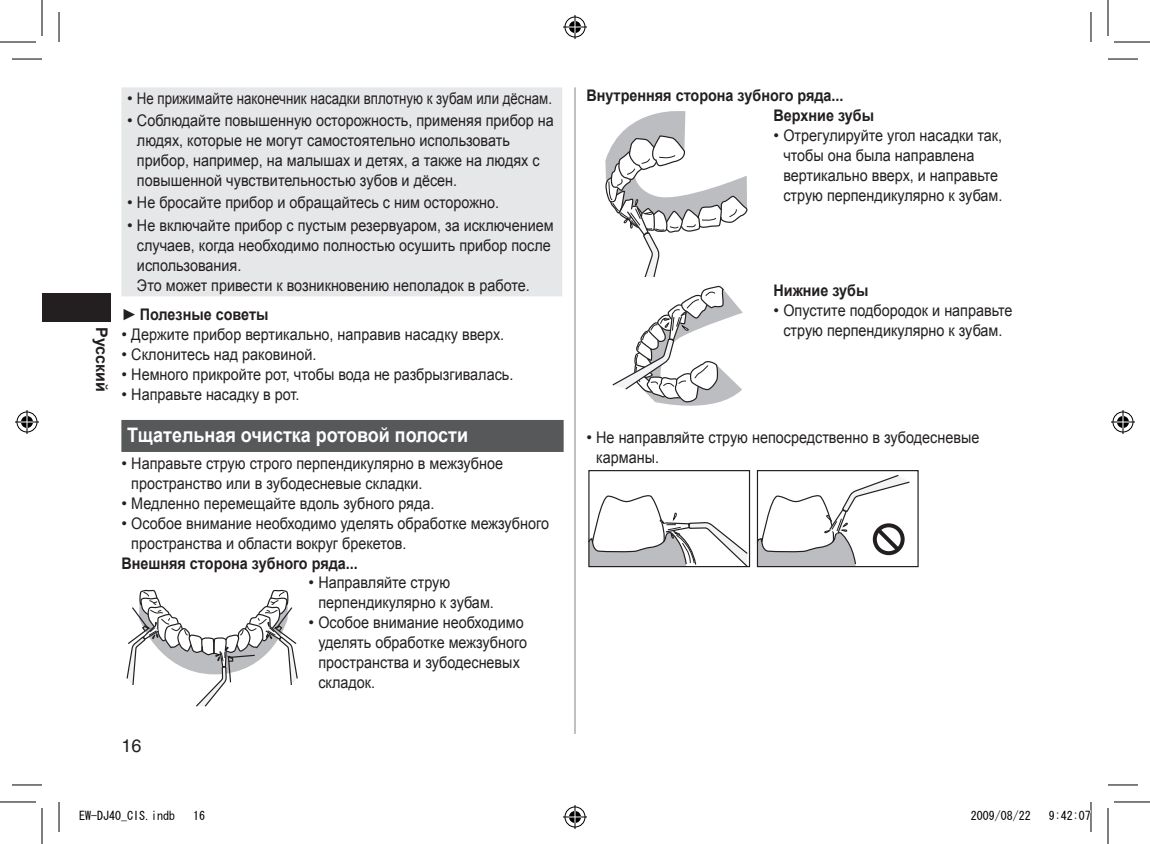
<style>
.page{position:relative;width:1150px;height:844px;background:#fff}
.page>*{position:absolute;margin:0;border:0;box-sizing:border-box;transform-origin:0 0}
.t1{font:700 20px "Arial";color:#fff;scale:.9 1}
.t2{font:18px "Helvetica";color:#231f20}
.t3{font:16px/20px "Arial";color:#231f20}
.t4{font:700 16px/19.4px "Arial";color:#231f20;scale:.9 1}
.t5{font:700 16px "Arial";color:#231f20}
.t6{font:12px "MS Gothic";color:#000}
.s1{font-weight:400}
</style>
<div class="page">
<div style="left:42px;top:293px;width:68px;height:28px;background:#231f20"></div>
<hr style="left:574px;top:87px;width:1px;height:647px;background:#808285">
<svg style="left:605px;top:111px;width:143px;height:166px"></svg>
<svg style="left:612px;top:286px;width:131px;height:120px"></svg>
<svg style="left:588px;top:495px;width:161px;height:73px"></svg>
<div style="left:588px;top:470px;width:162px;height:97px;border:1px solid #231f20"></div>
<div style="left:757px;top:470px;width:162px;height:97px;border:1px solid #231f20"></div>
<svg style="left:756px;top:474px;width:155px;height:92px"></svg>
<div style="left:121px;top:420px;width:443px;height:32px;background:#57585a"></div>
<div style="left:121px;top:87px;width:441px;height:209px;background:#e6e7e9"></div>
<svg style="left:126px;top:589px;width:172px;height:118px"></svg>
<hr style="left:12px;top:59px;width:30px;height:1px;background:#000">
<hr style="left:1108px;top:59px;width:30px;height:1px;background:#000">
<hr style="left:12px;top:784px;width:30px;height:1px;background:#000">
<hr style="left:1108px;top:784px;width:30px;height:1px;background:#000">
<hr style="left:59px;top:12px;width:1px;height:30px;background:#000">
<hr style="left:59px;top:802px;width:1px;height:30px;background:#000">
<hr style="left:1090px;top:12px;width:1px;height:30px;background:#000">
<hr style="left:1090px;top:802px;width:1px;height:30px;background:#000">
<hr style="left:0;top:42px;width:36px;height:1px;background:#000">
<hr style="left:1114px;top:42px;width:36px;height:1px;background:#000">
<hr style="left:0;top:801px;width:36px;height:1px;background:#000">
<hr style="left:1114px;top:801px;width:36px;height:1px;background:#000">
<hr style="left:42px;top:0;width:1px;height:36px;background:#000">
<hr style="left:42px;top:808px;width:1px;height:36px;background:#000">
<hr style="left:1107px;top:0;width:1px;height:36px;background:#000">
<hr style="left:1107px;top:808px;width:1px;height:36px;background:#000">
<svg style="left:563px;top:15px;width:24px;height:24px"></svg>
<svg style="left:563px;top:805px;width:24px;height:24px"></svg>
<svg style="left:15px;top:410px;width:24px;height:24px"></svg>
<svg style="left:1111px;top:410px;width:24px;height:24px"></svg>
<svg style="left:1090px;top:809px;width:1px;height:12px"></svg>
<p class="t5" style="left:112px;top:327px;width:66px;rotate:90deg">Русский</p>
<p class="t3" style="left:127px;top:88px;width:427px">• Не прижимайте наконечник насадки вплотную к зубам или дёснам.</p>
<p class="t3" style="left:137px;top:111px;width:418px;text-indent:-10px">• Соблюдайте повышенную осторожность, применяя прибор на людях, которые не могут самостоятельно использовать прибор, например, на малышах и детях, а также на людях с повышенной чувствительностью зубов и дёсен.</p>
<p class="t3" style="left:127px;top:193px;width:373px">• Не бросайте прибор и обращайтесь с ним осторожно.</p>
<p class="t3" style="left:137px;top:215px;width:418px;text-indent:-10px">• Не включайте прибор с пустым резервуаром, за исключением случаев, когда необходимо полностью осушить прибор после использования.<br>Это может привести к возникновению неполадок в работе.</p>
<p class="t4" style="left:121px;top:305px;width:165px"><span class="s1">►</span> Полезные советы</p>
<p class="t3" style="left:121px;top:325px;width:384px">• Держите прибор вертикально, направив насадку вверх.</p>
<p class="t3" style="left:121px;top:345px;width:197px">• Склонитесь над раковиной.</p>
<p class="t3" style="left:121px;top:365px;width:393px">• Немного прикройте рот, чтобы вода не разбрызгивалась.</p>
<p class="t3" style="left:121px;top:385px;width:180px">• Направьте насадку в рот.</p>
<p class="t1" style="left:127px;top:421px;width:380px">Тщательная очистка ротовой полости</p>
<p class="t3" style="left:131px;top:454px;width:373px;text-indent:-10px">• Направьте струю строго перпендикулярно в межзубное пространство или в зубодесневые складки.</p>
<p class="t3" style="left:121px;top:494px;width:315px">• Медленно перемещайте вдоль зубного ряда.</p>
<p class="t3" style="left:131px;top:514px;width:419px;text-indent:-10px">• Особое внимание необходимо уделять обработке межзубного пространства и области вокруг брекетов.</p>
<p class="t4" style="left:121px;top:554px;width:264px">Внешняя сторона зубного ряда...</p>
<p class="t3" style="left:318px;top:572px;width:177px;text-indent:-10px">• Направляйте струю перпендикулярно к зубам.</p>
<p class="t3" style="left:318px;top:612px;width:210px;text-indent:-10px">• Особое внимание необходимо уделять обработке межзубного пространства и зубодесневых складок.</p>
<p class="t2" style="left:121px;top:735px;width:22px">16</p>
<p class="t4" style="left:773px;top:86px;width:113px;text-indent:-187px">Внутренняя сторона зубного ряда...<br>Верхние зубы</p>
<p class="t3" style="left:783px;top:125px;width:221px;text-indent:-10px">• Отрегулируйте угол насадки так, чтобы она была направлена вертикально вверх, и направьте струю перпендикулярно к зубам.</p>
<p class="t4" style="left:773px;top:281px;width:107px">Нижние зубы</p>
<p class="t3" style="left:773px;top:301px;width:241px;text-align:center">• Опустите подбородок и направьте струю перпендикулярно к зубам.</p>
<p class="t3" style="left:596px;top:427px;width:385px;text-indent:-10px">• Не направляйте струю непосредственно в зубодесневые карманы.</p>
<p class="t6" style="left:79px;top:809px;width:97px">EW-DJ40_CIS.indb</p>
<p class="t6" style="left:193px;top:809px;width:13px">16</p>
<p class="t6" style="left:971px;top:809px;width:61px">2009/08/22</p>
<p class="t6" style="left:1049px;top:809px;width:43px">9:42:07</p>
</div>
